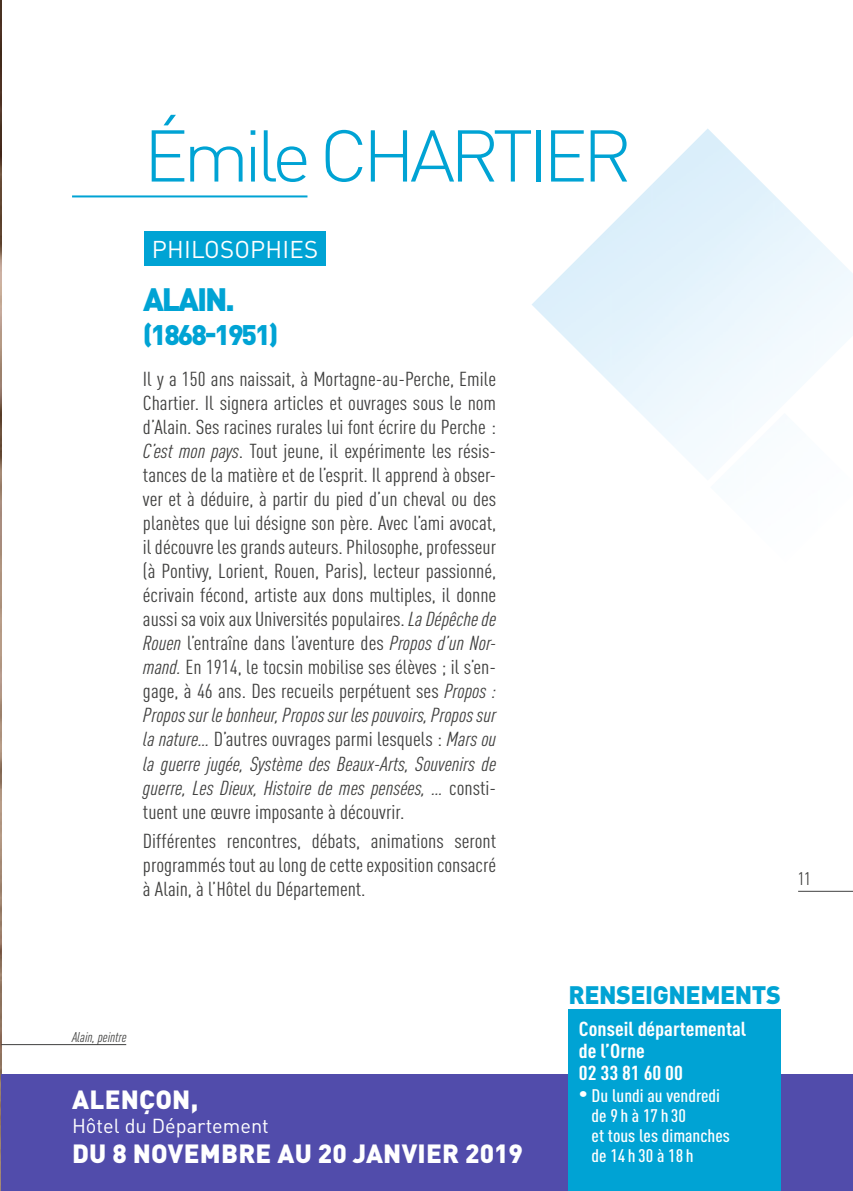
<style>
.page{position:relative;width:853px;height:1191px;background:#fff}
.page>*{position:absolute;margin:0;border:0;box-sizing:border-box;transform-origin:0 0}
.t1{font:300 72px "DIN Pro";letter-spacing:-.075em;color:#00a3d4;scale:1.05 1}
.t2{font:900 32px "DIN Pro";letter-spacing:-.065em;color:#00a3d4}
.t3{font:900 28px "DIN Pro";letter-spacing:-.075em;color:#00a3d4}
.t4{font:900 26px "DIN Pro";letter-spacing:.01em;color:#fff}
.t5{font:900 25px "DIN Pro";letter-spacing:-.02em;color:#00a3d4}
.t6{font:24px "DIN Pro";letter-spacing:.01em;color:#fff}
.t7{font:condensed 20px/24px "DIN Pro";color:#40403f;text-align:justify;scale:1.1 1}
.t8{font:700 condensed 20px/22px "DIN Pro";color:#fff;scale:1.1 1}
.t9{font:20px "DIN Pro";color:#fff}
.t10{font:500 condensed 18px/20px "DIN Pro";color:#fff;scale:1.1 1}
.t11{font:condensed 18px "DIN Pro";color:#40403f}
.t12{font:italic condensed 14px "DIN Pro";color:#40403f;scale:1.05 1}
.s1{font-style:italic}
</style>
<div class="page">
<img style="left:0;top:0;width:1px;height:1191px">
<div style="left:144px;top:231px;width:182px;height:34px;background:#00a3d4"></div>
<hr style="left:72px;top:195px;width:235px;height:2px;background:#00a3d4">
<div style="left:1px;top:1074px;width:851px;height:117px;background:#514cab"></div>
<div style="left:568px;top:1009px;width:213px;height:182px;background:#00a3d4"></div>
<img style="left:532px;top:129px;width:320px;height:333px">
<img style="left:710px;top:413px;width:142px;height:49px">
<hr style="left:1px;top:1044px;width:125px;height:1px;background:#40403f">
<hr style="left:798px;top:891px;width:54px;height:1px;background:#40403f">
<h1 class="t1" style="left:143px;top:130px;width:467px">Émile CHARTIER</h1>
<p class="t6" style="left:152px;top:241px;width:168px">PHILOSOPHIES</p>
<h2 class="t2" style="left:143px;top:281px;width:93px">ALAIN.</h2>
<h3 class="t3" style="left:143px;top:319px;width:137px">(1868-1951)</h3>
<p class="t7" style="left:143px;top:370px;width:322px">Il y a 150 ans naissait, à Mortagne-au-Perche, Emile Chartier. Il signera articles et ouvrages sous le nom d’Alain. Ses racines rurales lui font écrire du Perche :<br><span class="s1">C’est mon pays</span>. Tout jeune, il expérimente les résis&shy;tances de la matière et de l’esprit. Il apprend à obser&shy;ver et à déduire, à partir du pied d’un cheval ou des planètes que lui désigne son père. Avec l’ami avocat, il découvre les grands auteurs. Philosophe, professeur (à Pontivy, Lorient, Rouen, Paris), lecteur passionné, écrivain fécond, artiste aux dons multiples, il donne aussi sa voix aux Universités populaires. <span class="s1">La Dépêche de Rouen</span> l’entraîne dans l’aventure des <span class="s1">Propos d’un Nor&shy;mand.</span> En 1914, le tocsin mobilise ses élèves ; il s’en&shy;gage, à 46 ans. Des recueils perpétuent ses <span class="s1">Propos :<br>Propos sur le bonheur, Propos sur les pouvoirs, Propos sur la nature…</span> D’autres ouvrages parmi lesquels : <span class="s1">Mars ou la guerre jugée, Système des Beaux-Arts, Souvenirs de guerre, Les Dieux, Histoire de mes pensées, …</span> consti&shy;tuent une œuvre imposante à découvrir.</p>
<p class="t7" style="left:143px;top:831px;width:322px">Différentes rencontres, débats, animations seront programmés tout au long de cette exposition consacré à Alain, à l’Hôtel du Département.</p>
<p class="t11" style="left:798px;top:872px;width:14px">11</p>
<p class="t12" style="left:72px;top:1032px;width:53px">Alain, peintre</p>
<h3 class="t4" style="left:72px;top:1084px;width:127px">ALENÇON,</h3>
<p class="t9" style="left:72px;top:1118px;width:198px">Hôtel du Département</p>
<h3 class="t4" style="left:72px;top:1138px;width:452px">DU 8 NOVEMBRE AU 20 JANVIER 2019</h3>
<p class="t5" style="left:568px;top:980px;width:214px">RENSEIGNEMENTS</p>
<p class="t8" style="left:579px;top:1020px;width:153px">Conseil départemental de l’Orne<br>02 33 81 60 00</p>
<p class="t10" style="left:591px;top:1088px;width:127px;text-indent:-13px">• Du lundi au vendredi de 9 h à 17 h 30<br>et tous les dimanches de 14 h 30 à 18 h</p>
</div>
